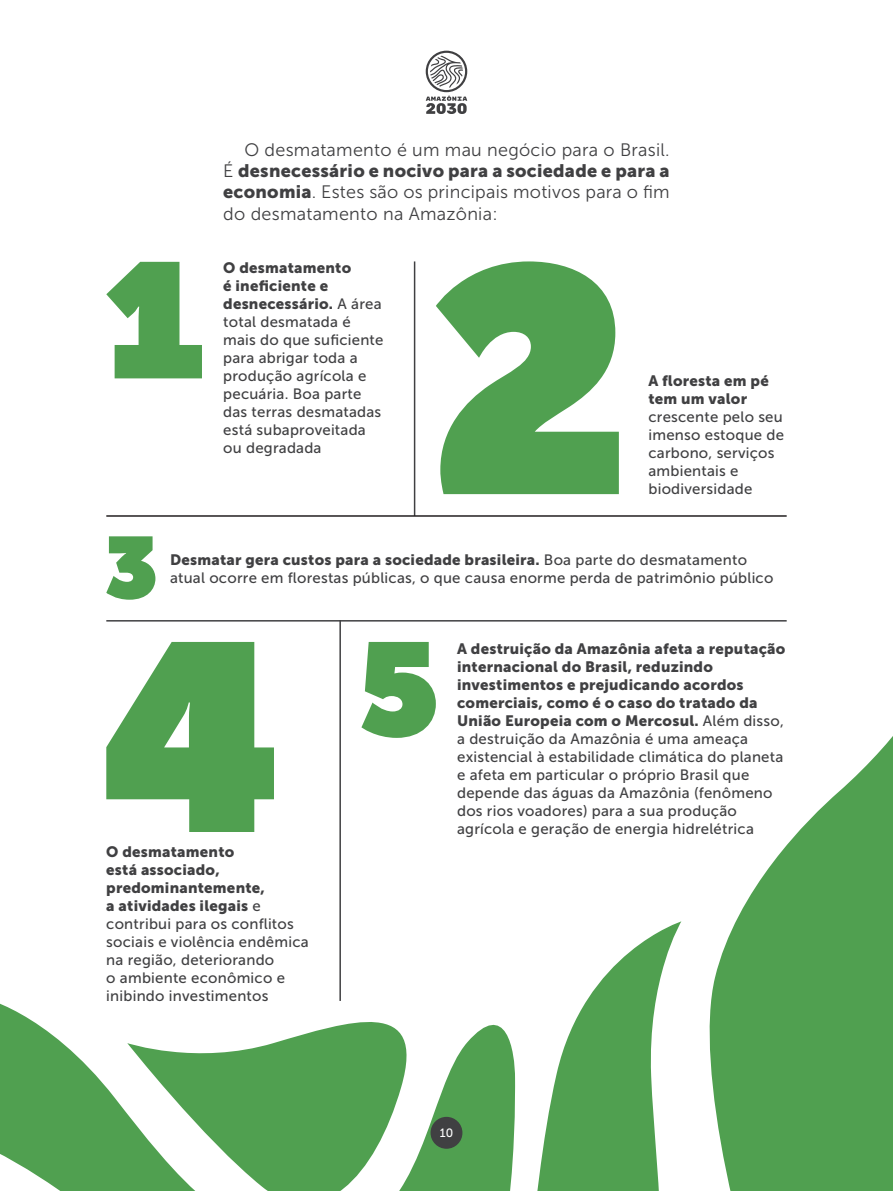
<style>
.page{position:relative;width:893px;height:1191px;background:#fff}
.page>*{position:absolute;margin:0;border:0;box-sizing:border-box;transform-origin:0 0}
.t1{font:18px/21.1px "Museo Sans 300";letter-spacing:.015em;color:#404042;text-align:justify}
.t2{font:15px/18px "Museo Sans 500";letter-spacing:.015em;color:#404042}
.t3{font:12px "Museo Sans 500";color:#fff}
.s1{font-family:"Museo Sans 900"}
</style>
<div class="page">
<svg style="left:709px;top:736px;width:184px;height:455px;fill:#50a050"></svg>
<svg style="left:537px;top:921px;width:144px;height:270px;fill:#50a050"></svg>
<svg style="left:0;top:1003px;width:516px;height:188px;fill:#50a050"></svg>
<svg style="left:127px;top:1003px;width:300px;height:188px;fill:#50a050"></svg>
<hr style="left:106px;top:620px;width:681px;height:1px;background:#404042">
<hr style="left:339px;top:620px;width:2px;height:381px;background:#404042">
<hr style="left:414px;top:261px;width:1px;height:255px;background:#404042">
<hr style="left:106px;top:515px;width:681px;height:2px;background:#231f20">
<svg style="left:426px;top:51px;width:41px;height:63px"></svg>
<div style="left:431px;top:1117px;width:31px;height:31px;background:#404042;border-radius:50%"></div>
<div style="left:431px;top:1116px;width:31px;height:32px;border:2px solid #404042;border-radius:50%"></div>
<svg style="left:106px;top:262px;width:96px;height:116px"></svg>
<svg style="left:436px;top:261px;width:183px;height:233px;fill:#50a050"></svg>
<svg style="left:106px;top:536px;width:49px;height:63px"></svg>
<svg style="left:361px;top:642px;width:75px;height:96px"></svg>
<svg style="left:106px;top:642px;width:168px;height:190px"></svg>
<p class="t1" style="left:223px;top:140px;width:448px;text-indent:21px">O desmatamento é um mau negócio para o Brasil.<br>É <span class="s1">desnecessário e nocivo para a sociedade e para a economia</span>. Estes são os principais motivos para o fim do desmatamento na Amazônia:</p>
<p class="t2" style="left:223px;top:259px;width:162px"><span class="s1">O desmatamento<br>é ineficiente e desnecessário.</span> A área total desmatada é mais do que suficiente para abrigar toda a produção agrícola e pecuária. Boa parte das terras desmatadas está subaproveitada ou degradada</p>
<p class="t2" style="left:648px;top:372px;width:137px"><span class="s1">A floresta em pé tem um valor </span>crescente pelo seu imenso estoque de carbono, serviços ambientais e biodiversidade</p>
<p class="t2" style="left:170px;top:550px;width:605px"><span class="s1">Desmatar gera custos para a sociedade brasileira.</span> Boa parte do desmatamento atual ocorre em florestas públicas, o que causa enorme perda de patrimônio público</p>
<p class="t2" style="left:106px;top:842px;width:204px"><span class="s1">O desmatamento<br>está associado, predominantemente,<br>a atividades ilegais</span> e contribui para os conflitos sociais e violência endêmica na região, deteriorando<br>o ambiente econômico e inibindo investimentos</p>
<p class="t2" style="left:457px;top:639px;width:330px"><span class="s1">A destruição da Amazônia afeta a reputação internacional do Brasil, reduzindo investimentos e prejudicando acordos comerciais, como é o caso do tratado da União Europeia com o Mercosul.</span> Além disso, a destruição da Amazônia é uma ameaça existencial à estabilidade climática do planeta e afeta em particular o próprio Brasil que depende das águas da Amazônia (fenômeno dos rios voadores) para a sua produção agrícola e geração de energia hidrelétrica</p>
<p class="t3" style="left:440px;top:1126px;width:15px">10</p>
</div>
